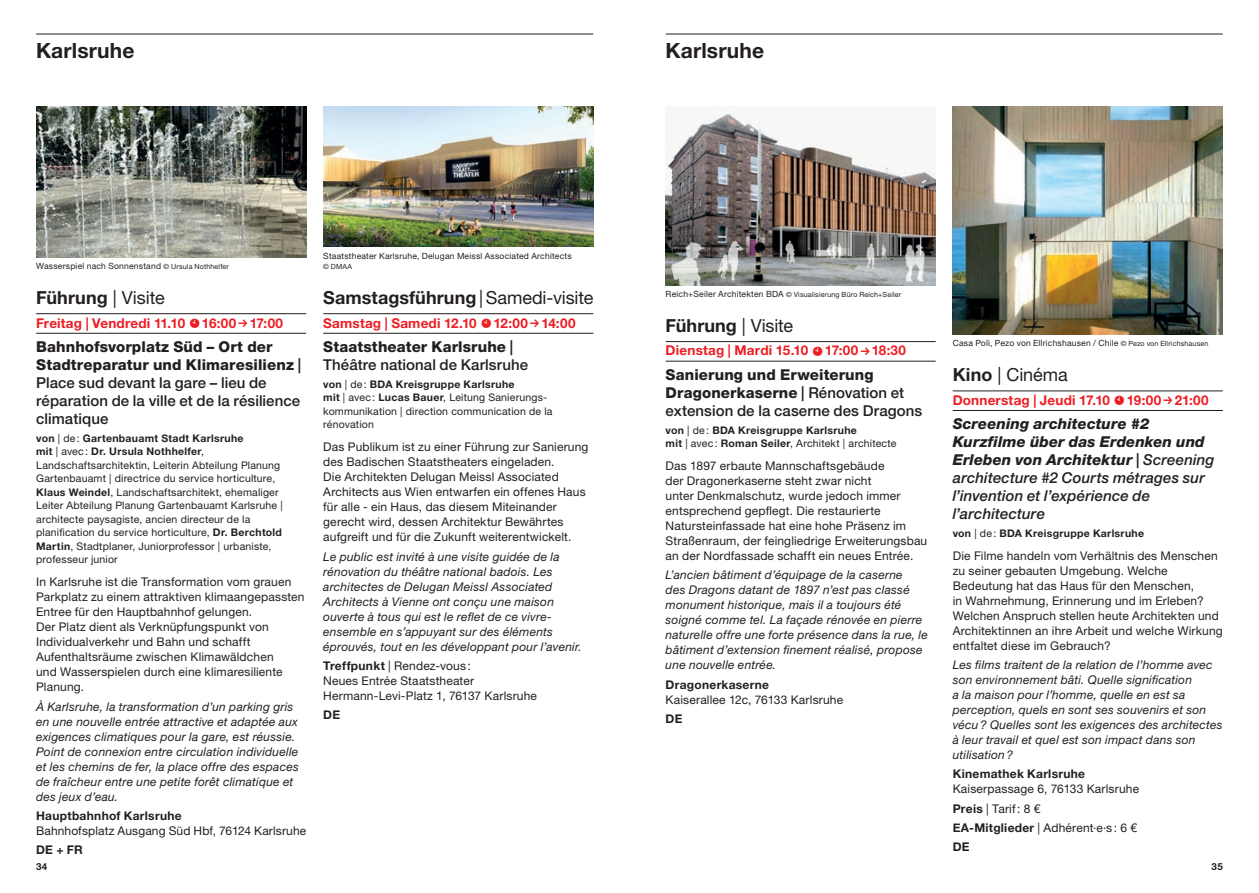
<style>
.page{position:relative;width:1259px;height:893px;background:#fff}
.page>*{position:absolute;margin:0;border:0;box-sizing:border-box;transform-origin:0 0}
.Ville_2024{font:700 21px "Helvetica Neue LT Std";letter-spacing:.01em;color:#231f20}
.Type_manifestation{font:700 18px "Helvetica Neue LT Std";letter-spacing:.005em;color:#231f20}
.Type_manifestation-2{font:18px "Helvetica Neue LT Std";letter-spacing:-.005em;color:#231f20}
.Titre_manif_2024{font:500 15px/18px "Helvetica Neue LT Std";letter-spacing:.005em;color:#231f20}
.Titre_film{font:italic 500 15px/18px "Helvetica Neue LT Std";letter-spacing:.01em;color:#231f20}
.Dates_Bold_rouge_f{font:700 13.5px "Helvetica Neue LT Std";letter-spacing:.015em;color:#ee1d23}
.Texte_01_c_8_10_Re{font:12px/15px "Helvetica Neue LT Std";letter-spacing:.015em;color:#231f20}
.Texte_02_c_8_10_It{font:italic 12px/15px "Helvetica Neue LT Std";letter-spacing:.015em;color:#231f20}
.Lieu_précisions_c{font:12px/15px "Helvetica Neue LT Std";letter-spacing:.015em;color:#231f20}
.FR_DE{font:700 12px "Helvetica Neue LT Std";letter-spacing:.02em;color:#231f20}
.Avec_Mit_Sous-titr{font:10.5px/13.5px "Helvetica Neue LT Std";letter-spacing:.015em;color:#231f20}
.Avec_Mit_Sous-titr-2{font:700 10.5px/13.5px "Helvetica Neue LT Std";letter-spacing:.03em;color:#231f20}
.t1{font:700 9.75px "Helvetica Neue LT Std";color:#231f20}
.Légende_photo_2022{font:8.55px "Helvetica Neue LT Std";letter-spacing:.025em;color:#231f20}
.Légende_photo_2022-2{font:7.2px "Helvetica Neue LT Std";letter-spacing:.025em;color:#231f20}
.s1{font-size:7.2px}
.s2{font-weight:400}
.s3{font-weight:800}
.s4{font-weight:700}
.s5{font-size:8.55px}
.s6{font-style:normal}
.s7{font-family:"Helvetica Neue";font-weight:700}
</style>
<div class="page">
<hr style="left:36px;top:34px;width:557px;height:1px;background:#231f20">
<hr style="left:665px;top:34px;width:557px;height:1px;background:#231f20">
<hr style="left:36px;top:313px;width:270px;height:1px;background:#231f20">
<hr style="left:36px;top:333px;width:270px;height:1px;background:#231f20">
<hr style="left:323px;top:313px;width:270px;height:1px;background:#231f20">
<hr style="left:323px;top:333px;width:270px;height:1px;background:#231f20">
<hr style="left:665px;top:341px;width:270px;height:1px;background:#231f20">
<hr style="left:665px;top:361px;width:270px;height:1px;background:#231f20">
<hr style="left:952px;top:391px;width:270px;height:1px;background:#231f20">
<hr style="left:952px;top:410px;width:270px;height:1px;background:#231f20">
<img style="left:36px;top:106px;width:270px;height:151px">
<img style="left:323px;top:106px;width:270px;height:141px">
<img style="left:665px;top:106px;width:270px;height:179px">
<img style="left:952px;top:106px;width:270px;height:228px">
<p class="Ville_2024" style="left:36px;top:38px;width:100px">Karlsruhe</p>
<p class="Ville_2024" style="left:665px;top:38px;width:100px">Karlsruhe</p>
<p class="Légende_photo_2022" style="left:323px;top:251px;width:250px">Staatstheater Karlsruhe, Delugan Meissl Associated Architects</p>
<p class="Légende_photo_2022" style="left:36px;top:261px;width:194px">Wasserspiel nach Sonnenstand <span class="s1">© Ursula Nothhelfer</span></p>
<p class="Légende_photo_2022-2" style="left:323px;top:262px;width:30px">© DMAA</p>
<p class="Type_manifestation" style="left:36px;top:286px;width:130px">Führung <span class="s2">| Visite</span></p>
<p class="Dates_Bold_rouge_f" style="left:36px;top:314px;width:248px">Freitag | Vendredi 11.10 16:00 17:00</p>
<p class="Titre_manif_2024" style="left:36px;top:337px;width:266px"><span class="s3">Bahnhofsvorplatz Süd – Ort der<br>Stadtreparatur und Klimaresilienz</span> |<br>Place sud devant la gare – lieu de réparation de la ville et de la résilience climatique</p>
<p class="Avec_Mit_Sous-titr" style="left:36px;top:431px;width:248px"><span class="s4">von</span> | de: <span class="s4">Gartenbauamt Stadt Karlsruhe<br>mit</span> | avec: <span class="s4">Dr. Ursula Nothhelfer</span>, Landschaftsarchitektin, Leiterin Abteilung Planung Gartenbauamt | directrice du service horticulture, <span class="s4">Klaus Weindel</span>, Landschaftsarchitekt, ehemaliger Leiter Abteilung Planung Gartenbauamt Karlsruhe | architecte paysagiste, ancien directeur de la planification du service horticulture, <span class="s4">Dr. Berchtold Martin</span>, Stadtplaner, Juniorprofessor | urbaniste, professeur junior</p>
<p class="Texte_01_c_8_10_Re" style="left:36px;top:574px;width:270px">In Karlsruhe ist die Transformation vom grauen Parkplatz zu einem attraktiven klimaangepassten Entree für den Hauptbahnhof gelungen.<br>Der Platz dient als Verknüpfungspunkt von Individualverkehr und Bahn und schafft Aufenthaltsräume zwischen Klimawäldchen<br>und Wasserspielen durch eine klimaresiliente Planung.</p>
<p class="Texte_02_c_8_10_It" style="left:36px;top:698px;width:264px">À Karlsruhe, la transformation d’un parking gris en une nouvelle entrée attractive et adaptée aux exigences climatiques pour la gare, est réussie.<br>Point de connexion entre circulation individuelle et les chemins de fer, la place offre des espaces de fraîcheur entre une petite forêt climatique et des jeux d’eau.</p>
<p class="Lieu_précisions_c" style="left:36px;top:808px;width:271px"><span class="s4">Hauptbahnhof Karlsruhe<br></span>Bahnhofsplatz Ausgang Süd Hbf, 76124 Karlsruhe</p>
<p class="FR_DE" style="left:36px;top:842px;width:48px">DE + FR</p>
<p class="Type_manifestation" style="left:323px;top:286px;width:272px">Samstagsführung <span class="s2">| Samedi-visite</span></p>
<p class="Dates_Bold_rouge_f" style="left:323px;top:314px;width:254px">Samstag | Samedi 12.10 12:00 14:00</p>
<p class="Titre_manif_2024" style="left:323px;top:337px;width:206px"><span class="s3">Staatstheater Karlsruhe</span> |<br>Théâtre national de Karlsruhe</p>
<p class="Avec_Mit_Sous-titr" style="left:323px;top:377px;width:231px"><span class="s4">von</span> | de: <span class="s4">BDA Kreisgruppe Karlsruhe<br>mit</span> | avec: <span class="s4">Lucas Bauer</span>, Leitung Sanierungs&shy;kommunikation | direction communication de la rénovation</p>
<p class="Texte_01_c_8_10_Re" style="left:323px;top:439px;width:267px">Das Publikum ist zu einer Führung zur Sanierung des Badischen Staatstheaters eingeladen.<br>Die Architekten Delugan Meissl Associated Architects aus Wien entwarfen ein offenes Haus für alle - ein Haus, das diesem Miteinander gerecht wird, dessen Architektur Bewährtes aufgreift und für die Zukunft weiterentwickelt.</p>
<p class="Texte_02_c_8_10_It" style="left:323px;top:548px;width:260px">Le public est invité à une visite guidée de la rénovation du théâtre national badois. Les architectes de Delugan Meissl Associated Architects à Vienne ont conçu une maison ouverte à tous qui est le reflet de ce vivre&shy;ensemble en s’appuyant sur des éléments éprouvés, tout en les développant pour l’avenir.</p>
<p class="Lieu_précisions_c" style="left:323px;top:658px;width:215px"><span class="s4">Treffpunkt</span> | Rendez-vous:<br>Neues Entrée Staatstheater<br>Hermann-Levi-Platz 1, 76137 Karlsruhe</p>
<p class="FR_DE" style="left:323px;top:707px;width:18px">DE</p>
<p class="Légende_photo_2022-2" style="left:665px;top:290px;width:237px"><span class="s5">Reich+Seiler Architekten BDA</span> © Visualisierung Büro Reich+Seiler</p>
<p class="Type_manifestation" style="left:665px;top:314px;width:129px">Führung <span class="s2">| Visite</span></p>
<p class="Dates_Bold_rouge_f" style="left:665px;top:342px;width:242px">Dienstag | Mardi 15.10 17:00 18:30</p>
<p class="Titre_manif_2024" style="left:665px;top:365px;width:258px"><span class="s3">Sanierung und Erweiterung<br>Dragonerkaserne</span> | Rénovation et extension de la caserne des Dragons</p>
<p class="Avec_Mit_Sous-titr-2" style="left:665px;top:423px;width:232px">von <span class="s2">| de:</span> BDA Kreisgruppe Karlsruhe<br>mit <span class="s2">| avec:</span> Roman Seiler<span class="s2">, Architekt | architecte</span></p>
<p class="Texte_01_c_8_10_Re" style="left:665px;top:458px;width:263px">Das 1897 erbaute Mannschaftsgebäude<br>der Dragonerkaserne steht zwar nicht<br>unter Denkmalschutz, wurde jedoch immer entsprechend gepflegt. Die restaurierte Natursteinfassade hat eine hohe Präsenz im Straßenraum, der feingliedrige Erweiterungsbau an der Nordfassade schafft ein neues Entrée.</p>
<p class="Texte_02_c_8_10_It" style="left:665px;top:567px;width:264px">L’ancien bâtiment d’équipage de la caserne<br>des Dragons datant de 1897 n’est pas classé monument historique, mais il a toujours été soigné comme tel. La façade rénovée en pierre naturelle offre une forte présence dans la rue, le bâtiment d’extension finement réalisé, propose une nouvelle entrée.</p>
<p class="Lieu_précisions_c" style="left:665px;top:677px;width:179px"><span class="s4">Dragonerkaserne<br></span>Kaiserallee 12c, 76133 Karlsruhe</p>
<p class="FR_DE" style="left:665px;top:711px;width:18px">DE</p>
<p class="Légende_photo_2022" style="left:952px;top:338px;width:257px">Casa Poli, Pezo von Ellrichshausen / Chile <span class="s1">© Pezo von Ellrichshausen</span></p>
<p class="Type_manifestation-2" style="left:952px;top:364px;width:117px"><span class="s4">Kino</span> | Cinéma</p>
<p class="Dates_Bold_rouge_f" style="left:952px;top:392px;width:257px">Donnerstag | Jeudi 17.10 19:00 21:00</p>
<p class="Titre_film" style="left:952px;top:415px;width:263px"><span class="s3">Screening architecture #2<br>Kurzfilme über das Erdenken und<br>Erleben von Architektur</span> <span class="s6">|</span> Screening architecture #2 Courts métrages sur l’invention et l’expérience de l’architecture</p>
<p class="Avec_Mit_Sous-titr-2" style="left:952px;top:526px;width:193px">von <span class="s2">| de:</span> BDA Kreisgruppe Karlsruhe</p>
<p class="Texte_01_c_8_10_Re" style="left:952px;top:548px;width:271px">Die Filme handeln vom Verhältnis des Menschen zu seiner gebauten Umgebung. Welche Bedeutung hat das Haus für den Menschen,<br>in Wahrnehmung, Erinnerung und im Erleben?<br>Welchen Anspruch stellen heute Architekten und Architektinnen an ihre Arbeit und welche Wirkung entfaltet diese im Gebrauch?</p>
<p class="Texte_02_c_8_10_It" style="left:952px;top:657px;width:271px">Les films traitent de la relation de l’homme avec son environnement bâti. Quelle signification<br>a la maison pour l’homme, quelle en est sa perception, quels en sont ses souvenirs et son vécu? Quelles sont les exigences des architectes à leur travail et quel est son impact dans son utilisation?</p>
<p class="Lieu_précisions_c" style="left:952px;top:766px;width:188px"><span class="s4">Kinemathek Karlsruhe<br></span>Kaiserpassage 6, 76133 Karlsruhe</p>
<p class="Lieu_précisions_c" style="left:952px;top:801px;width:89px"><span class="s7">Preis</span> | Tarif: 8 €</p>
<p class="Lieu_précisions_c" style="left:952px;top:820px;width:186px"><span class="s7">EA-Mitglieder</span> | Adhérent·e·s: 6 €</p>
<p class="FR_DE" style="left:952px;top:839px;width:18px">DE</p>
<p class="t1" style="left:36px;top:861px;width:13px">34</p>
<p class="t1" style="left:1211px;top:861px;width:13px">35</p>
</div>
